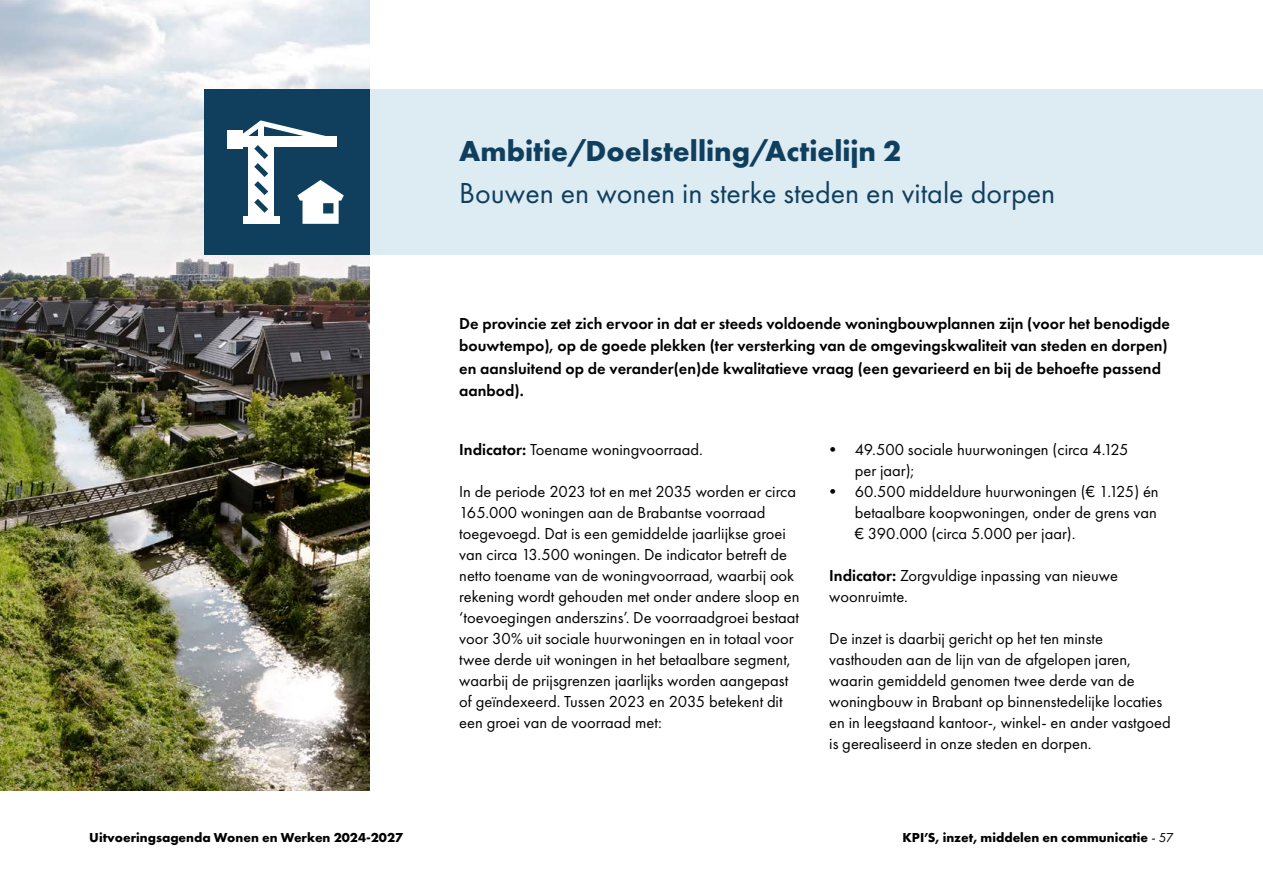
<style>
.page{position:relative;width:1263px;height:893px;background:#fff}
.page>*{position:absolute;margin:0;border:0;box-sizing:border-box;transform-origin:0 0}
.t1{font:37.2px "Futura PT";color:#000}
.H2_Paragraafkop{font:30px "Futura PT";color:#103f5e}
.H2_Paragraafkop-2{font:700 30px "Futura PT";color:#103f5e}
.P_Platte_tekst_11_14pt{font:16.5px/21px "Futura PT";color:#000}
.P_Introtekst_11_15pt{font:600 16.5px/22.5px "Futura PT";color:#000}
.t2{font:700 13.5px "Futura PT";color:#000}
.s1{font-weight:600}
.s2{font-weight:400}
</style>
<div class="page">
<div style="left:0;top:89px;width:1263px;height:166px;background:#ddebf3"></div>
<img style="left:0;top:0;width:370px;height:791px">
<div style="left:204px;top:90px;width:166px;height:165px;background:#103f5e"></div>
<div style="left:228px;top:131px;width:15px;height:18px;background:#fff"></div>
<svg style="left:233px;top:120px;width:111px;height:104px"></svg>
<h2 class="H2_Paragraafkop-2" style="left:459px;top:131px;width:443px">Ambitie/Doelstelling/Actielijn 2</h2>
<h2 class="H2_Paragraafkop" style="left:459px;top:175px;width:598px">Bouwen en wonen in sterke steden en vitale dorpen</h2>
<p class="P_Introtekst_11_15pt" style="left:459px;top:312px;width:712px">De provincie zet zich ervoor in dat er steeds voldoende woningbouwplannen zijn (voor het benodigde bouwtempo), op de goede plekken (ter versterking van de omgevingskwaliteit van steden en dorpen) en aansluitend op de verander(en)de kwalitatieve vraag (een gevarieerd en bij de behoefte passend aanbod).</p>
<p class="P_Platte_tekst_11_14pt" style="left:459px;top:439px;width:245px"><span class="s1">Indicator:</span> Toename woningvoorraad.</p>
<p class="P_Platte_tekst_11_14pt" style="left:459px;top:481px;width:342px">In de periode 2023 tot en met 2035 worden er circa 165.000 woningen aan de Brabantse voorraad toegevoegd. Dat is een gemiddelde jaarlijkse groei van circa 13.500 woningen. De indicator betreft de netto toename van de woningvoorraad, waarbij ook rekening wordt gehouden met onder andere sloop en ‘toevoegingen anderszins’. De voorraadgroei bestaat voor 30% uit sociale huurwoningen en in totaal voor twee derde uit woningen in het betaalbare segment, waarbij de prijsgrenzen jaarlijks worden aangepast of geïndexeerd. Tussen 2023 en 2035 betekent dit een groei van de voorraad met:</p>
<p class="t1" style="left:829px;top:427px;width:9px">·</p>
<p class="P_Platte_tekst_11_14pt" style="left:855px;top:439px;width:275px">49.500 sociale huurwoningen (circa 4.125 per jaar);</p>
<p class="t1" style="left:829px;top:469px;width:9px">·</p>
<p class="P_Platte_tekst_11_14pt" style="left:855px;top:481px;width:305px;text-align:justify">60.500 middeldure huurwoningen (€ 1.125) én betaalbare koopwoningen, onder de grens van € 390.000 (circa 5.000 per jaar).</p>
<p class="P_Platte_tekst_11_14pt" style="left:829px;top:565px;width:290px"><span class="s1">Indicator:</span> Zorgvuldige inpassing van nieuwe woonruimte.</p>
<p class="P_Platte_tekst_11_14pt" style="left:829px;top:628px;width:343px">De inzet is daarbij gericht op het ten minste vasthouden aan de lijn van de afgelopen jaren, waarin gemiddeld genomen twee derde van de woningbouw in Brabant op binnenstedelijke locaties en in leegstaand kantoor-, winkel- en ander vastgoed is gerealiseerd in onze steden en dorpen.</p>
<p class="t2" style="left:89px;top:828px;width:315px">Uitvoeringsagenda Wonen en Werken 2024-2027</p>
<p class="t2" style="left:902px;top:829px;width:273px">KPI’S, inzet, middelen en communicatie <span class="s2">- 57</span></p>
</div>
